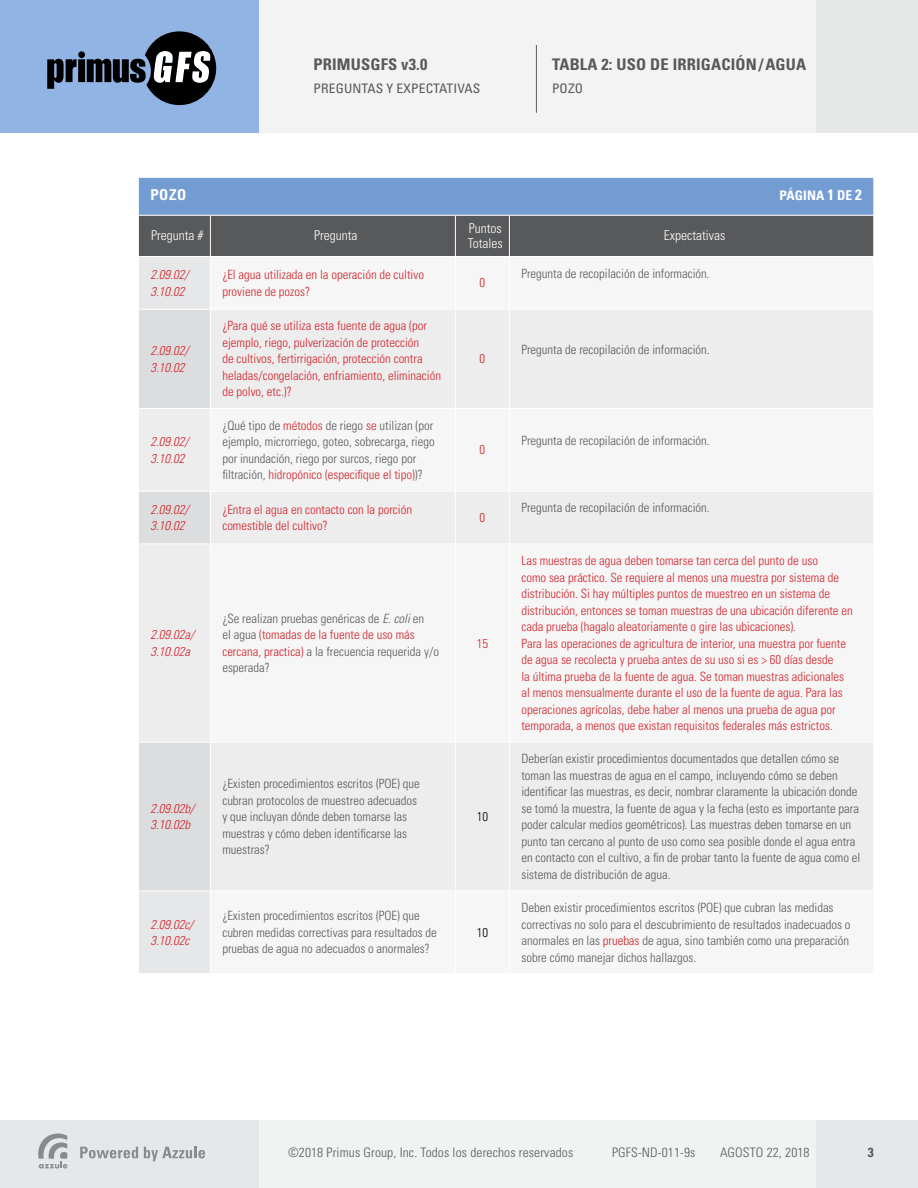
<style>
.page{position:relative;width:918px;height:1188px;background:#fff}
.page>*{position:absolute;margin:0;border:0;box-sizing:border-box;transform-origin:0 0}
.t1{font:700 condensed 16.05px "Univers LT Std";letter-spacing:.01em;color:#58595b}
.t2{font:700 condensed 15px "Univers LT Std";color:#fff}
.t3{font:300 condensed 13.5px/15px "Univers LT Std";color:#fff}
.t4{font:300 condensed 13.05px "Univers LT Std";letter-spacing:.01em;color:#58595b}
.t5{font:condensed 13.05px "Univers LT Std";letter-spacing:.01em;color:#58595b}
.t6{font:700 condensed 13.05px "Univers LT Std";letter-spacing:.01em;color:#fff}
.t7{font:700 condensed 13.05px "Univers LT Std";color:#58595b}
.t8{font:300 condensed 12.75px/16.5px "Univers LT Std";color:#58595b}
.t9{font:300 condensed 12.75px/16.5px "Univers LT Std";color:#d2232a}
.t10{font:italic 300 condensed 12.75px/16.5px "Univers LT Std";color:#d2232a}
.t11{font:300 condensed 12.75px "Univers LT Std";color:#000}
.s1{font-size:15px}
.s2{font-size:13.5px}
.s3{color:#d2232a}
.s4{font-style:italic}
</style>
<div class="page">
<div style="left:0;top:1120px;width:918px;height:68px;background:#f1f2f2"></div>
<div style="left:816px;top:1120px;width:102px;height:68px;background:#e6e7e8"></div>
<div style="left:0;top:1120px;width:259px;height:68px;background:#e6e7e8"></div>
<svg style="left:80px;top:1147px;width:58px;height:11px"></svg>
<svg style="left:144px;top:1147px;width:61px;height:14px"></svg>
<svg style="left:38px;top:1133px;width:30px;height:35px"></svg>
<div style="left:0;top:0;width:918px;height:132px;background:#f2f3f2"></div>
<div style="left:816px;top:0;width:102px;height:132px;background:#e6e7e7"></div>
<div style="left:0;top:0;width:259px;height:133px;background:#91b4e4"></div>
<svg style="left:47px;top:59px;width:30px;height:30px"></svg>
<div style="left:78px;top:59px;width:7px;height:23px;background:#000"></div>
<div style="left:78px;top:51px;width:7px;height:7px;background:#000;border-radius:50%"></div>
<svg style="left:87px;top:31px;width:129px;height:74px"></svg>
<hr style="left:536px;top:45px;width:1px;height:68px;background:#58595b">
<div style="left:138px;top:177px;width:736px;height:38px;background:#739dd2"></div>
<div style="left:139px;top:216px;width:734px;height:40px;background:#58595b"></div>
<div style="left:139px;top:257px;width:71px;height:716px;background:#e6e7e8"></div>
<svg style="left:139px;top:310px;width:734px;height:581px;fill:#ededee"></svg>
<hr style="left:138px;top:309px;width:72px;height:1px;background:#fff">
<hr style="left:210px;top:310px;width:1px;height:98px;background:#fff">
<hr style="left:455px;top:310px;width:1px;height:98px;background:#fff">
<hr style="left:509px;top:310px;width:1px;height:98px;background:#fff">
<hr style="left:138px;top:408px;width:72px;height:1px;background:#fff">
<hr style="left:210px;top:408px;width:245px;height:1px;background:#fff">
<hr style="left:210px;top:409px;width:1px;height:82px;background:#fff">
<hr style="left:455px;top:408px;width:54px;height:1px;background:#fff">
<hr style="left:455px;top:409px;width:1px;height:82px;background:#fff">
<hr style="left:509px;top:408px;width:365px;height:1px;background:#fff">
<hr style="left:509px;top:409px;width:1px;height:82px;background:#fff">
<hr style="left:138px;top:491px;width:72px;height:1px;background:#fff">
<hr style="left:210px;top:491px;width:245px;height:1px;background:#fff">
<hr style="left:210px;top:492px;width:1px;height:52px;background:#fff">
<hr style="left:455px;top:491px;width:54px;height:1px;background:#fff">
<hr style="left:455px;top:492px;width:1px;height:52px;background:#fff">
<hr style="left:509px;top:491px;width:365px;height:1px;background:#fff">
<hr style="left:509px;top:492px;width:1px;height:52px;background:#fff">
<hr style="left:138px;top:544px;width:72px;height:1px;background:#fff">
<hr style="left:210px;top:544px;width:245px;height:1px;background:#fff">
<hr style="left:210px;top:544px;width:1px;height:198px;background:#fff">
<hr style="left:455px;top:544px;width:54px;height:1px;background:#fff">
<hr style="left:455px;top:544px;width:1px;height:198px;background:#fff">
<hr style="left:509px;top:544px;width:365px;height:1px;background:#fff">
<hr style="left:509px;top:544px;width:1px;height:198px;background:#fff">
<hr style="left:138px;top:742px;width:72px;height:1px;background:#fff">
<hr style="left:210px;top:742px;width:245px;height:1px;background:#fff">
<hr style="left:210px;top:743px;width:1px;height:148px;background:#fff">
<hr style="left:455px;top:742px;width:54px;height:1px;background:#fff">
<hr style="left:455px;top:743px;width:1px;height:148px;background:#fff">
<hr style="left:509px;top:742px;width:365px;height:1px;background:#fff">
<hr style="left:509px;top:743px;width:1px;height:148px;background:#fff">
<hr style="left:138px;top:891px;width:72px;height:1px;background:#fff">
<hr style="left:138px;top:177px;width:72px;height:1px;background:#fff">
<hr style="left:138px;top:178px;width:1px;height:37px;background:#fff">
<hr style="left:210px;top:177px;width:245px;height:1px;background:#fff">
<hr style="left:455px;top:177px;width:54px;height:1px;background:#fff">
<hr style="left:509px;top:177px;width:365px;height:1px;background:#fff">
<hr style="left:873px;top:178px;width:1px;height:37px;background:#fff">
<hr style="left:210px;top:216px;width:1px;height:40px;background:#fff">
<hr style="left:455px;top:216px;width:1px;height:40px;background:#fff">
<hr style="left:509px;top:216px;width:1px;height:40px;background:#fff">
<p class="t1" style="left:314px;top:55px;width:115px">PRIMUSGFS v3.0</p>
<p class="t5" style="left:314px;top:80px;width:168px">PREGUNTAS Y EXPECTATIVAS</p>
<p class="t1" style="left:552px;top:55px;width:256px">TABLA 2: USO DE IRRIGACIÓN / AGUA</p>
<p class="t5" style="left:552px;top:80px;width:33px">POZO</p>
<p class="t2" style="left:150px;top:186px;width:37px">POZO</p>
<p class="t6" style="left:779px;top:188px;width:84px">PÁGINA <span class="s1">1</span> <span class="s2">DE</span> <span class="s1">2</span></p>
<p class="t3" style="left:151px;top:228px;width:54px">Pregunta #</p>
<p class="t3" style="left:314px;top:228px;width:45px">Pregunta</p>
<p class="t3" style="left:468px;top:220px;width:36px">Puntos<br>Totales</p>
<p class="t3" style="left:664px;top:228px;width:63px">Expectativas</p>
<p class="t10" style="left:150px;top:267px;width:40px">2.09.02/<br>3.10.02</p>
<p class="t9" style="left:222px;top:267px;width:203px">¿El agua utilizada en la operación de cultivo proviene de pozos?</p>
<p class="t9" style="left:480px;top:275px;width:7px">0</p>
<p class="t8" style="left:521px;top:265px;width:190px">Pregunta de recopilación de información.</p>
<p class="t10" style="left:150px;top:343px;width:40px">2.09.02/<br>3.10.02</p>
<p class="t10" style="left:150px;top:434px;width:40px">2.09.02/<br>3.10.02</p>
<p class="t9" style="left:222px;top:318px;width:220px">¿Para qué se utiliza esta fuente de agua (por ejemplo, riego, pulverización de protección<br>de cultivos, fertirrigación, protección contra heladas/congelación, enfriamiento, eliminación de polvo, etc.)?</p>
<p class="t8" style="left:222px;top:417px;width:214px">¿Qué tipo de <span class="s3">métodos</span> de riego <span class="s3">se</span> utilizan (por ejemplo, microrriego, goteo, sobrecarga, riego por inundación, riego por surcos, riego por filtración, <span class="s3">hidropónico (especifique el tipo)</span>)?</p>
<p class="t9" style="left:480px;top:351px;width:7px">0</p>
<p class="t9" style="left:480px;top:442px;width:7px">0</p>
<p class="t10" style="left:150px;top:501px;width:40px">2.09.02/<br>3.10.02</p>
<p class="t9" style="left:222px;top:501px;width:191px">¿Entra el agua en contacto con la porción comestible del cultivo?</p>
<p class="t9" style="left:480px;top:509px;width:7px">0</p>
<p class="t10" style="left:150px;top:627px;width:45px">2.09.02a/<br>3.10.02a</p>
<p class="t8" style="left:222px;top:610px;width:218px">¿Se realizan pruebas genéricas de <span class="s4">E. coli</span> en<br>el agua <span class="s3">(tomadas de la fuente de uso más cercana, practica)</span> a la frecuencia requerida y/o esperada?</p>
<p class="t9" style="left:477px;top:635px;width:13px">15</p>
<p class="t10" style="left:150px;top:800px;width:45px">2.09.02b/<br>3.10.02b</p>
<p class="t8" style="left:222px;top:775px;width:199px">¿Existen procedimientos escritos (POE) que cubran protocolos de muestreo adecuados y que incluyan dónde deben tomarse las muestras y cómo deben identificarse las muestras?</p>
<p class="t10" style="left:150px;top:916px;width:45px">2.09.02c/<br>3.10.02c</p>
<p class="t8" style="left:222px;top:908px;width:216px">¿Existen procedimientos escritos (POE) que cubren medidas correctivas para resultados de pruebas de agua no adecuados o anormales?</p>
<p class="t11" style="left:477px;top:809px;width:13px">10</p>
<p class="t11" style="left:477px;top:925px;width:13px">10</p>
<p class="t8" style="left:521px;top:341px;width:190px">Pregunta de recopilación de información.</p>
<p class="t8" style="left:521px;top:432px;width:190px">Pregunta de recopilación de información.</p>
<p class="t8" style="left:521px;top:500px;width:190px">Pregunta de recopilación de información.</p>
<p class="t9" style="left:521px;top:552px;width:333px">Las muestras de agua deben tomarse tan cerca del punto de uso<br>como sea práctico. Se requiere al menos una muestra por sistema de distribución. Si hay múltiples puntos de muestreo en un sistema de distribución, entonces se toman muestras de una ubicación diferente en cada prueba (hagalo aleatoriamente o gire las ubicaciones).<br>Para las operaciones de agricultura de interior, una muestra por fuente de agua se recolecta y prueba antes de su uso si es &gt; 60 días desde<br>la última prueba de la fuente de agua. Se toman muestras adicionales al menos mensualmente durante el uso de la fuente de agua. Para las operaciones agrícolas, debe haber al menos una prueba de agua por temporada, a menos que existan requisitos federales más estrictos.</p>
<p class="t8" style="left:521px;top:751px;width:341px">Deberían existir procedimientos documentados que detallen cómo se toman las muestras de agua en el campo, incluyendo cómo se deben identificar las muestras, es decir, nombrar claramente la ubicación donde se tomó la muestra, la fuente de agua y la fecha (esto es importante para poder calcular medios geométricos). Las muestras deben tomarse en un punto tan cercano al punto de uso como sea posible donde el agua entra en contacto con el cultivo, a fin de probar tanto la fuente de agua como el sistema de distribución de agua.</p>
<p class="t8" style="left:521px;top:899px;width:331px">Deben existir procedimientos escritos (POE) que cubran las medidas correctivas no solo para el descubrimiento de resultados inadecuados o anormales en las <span class="s3">pruebas</span> de agua, sino también como una preparación sobre cómo manejar dichos hallazgos.</p>
<p class="t4" style="left:288px;top:1145px;width:287px">©2018 Primus Group, Inc. Todos los derechos reservados</p>
<p class="t4" style="left:612px;top:1145px;width:85px">PGFS-ND-011-9s</p>
<p class="t4" style="left:720px;top:1145px;width:91px">AGOSTO 22, 2018</p>
<p class="t7" style="left:868px;top:1145px;width:7px">3</p>
</div>
